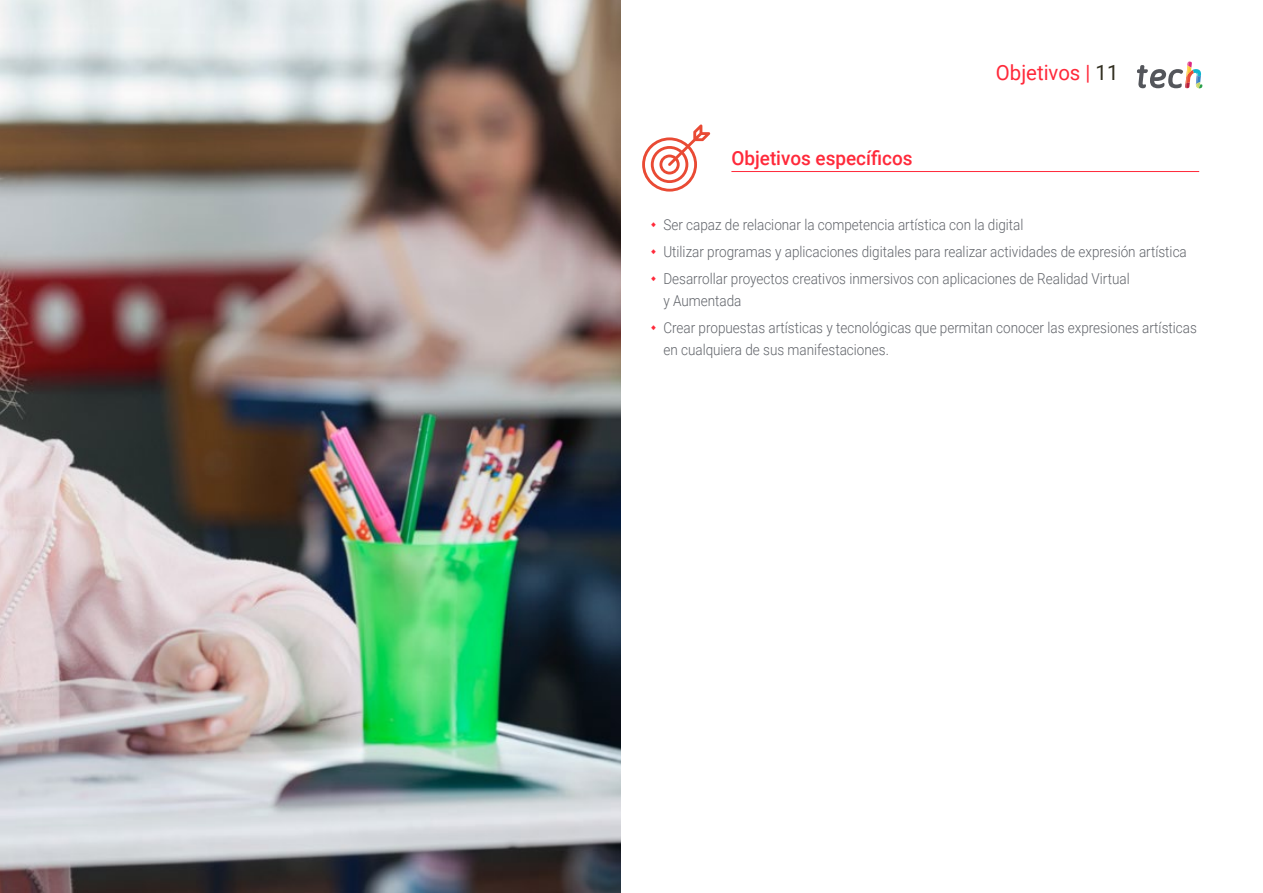
<style>
.page{position:relative;width:1263px;height:893px;background:#fff}
.page>*{position:absolute;margin:0;border:0;box-sizing:border-box;transform-origin:0 0}
.t1{font:21px "Roboto";color:#ff293a}
.t2{font:500 19.5px "Roboto";color:#ff293a}
.t3{font:300 15px/26.7px "Roboto";color:#61646a;scale:.9 1}
.s1{color:#312e20}
</style>
<div class="page">
<img style="left:0;top:0;width:621px;height:893px">
<svg style="left:1137px;top:62px;width:65px;height:27px"></svg>
<hr style="left:731px;top:171px;width:468px;height:1px;background:#ff293a">
<svg style="left:642px;top:124px;width:68px;height:68px"></svg>
<h2 class="t2" style="left:731px;top:144px;width:183px">Objetivos específicos</h2>
<h1 class="t1" style="left:996px;top:57px;width:124px">Objetivos | <span class="s1">11</span></h1>
<p class="t3" style="left:663px;top:211px;width:583px">Ser capaz de relacionar la competencia artística con la digital<br>Utilizar programas y aplicaciones digitales para realizar actividades de expresión artística<br>Desarrollar proyectos creativos inmersivos con aplicaciones de Realidad Virtual</p>
<p class="t3" style="left:663px;top:287px;width:594px">y Aumentada<br>Crear propuestas artísticas y tecnológicas que permitan conocer las expresiones artísticas</p>
<p class="t3" style="left:663px;top:336px;width:252px">en cualquiera de sus manifestaciones.</p>
</div>
